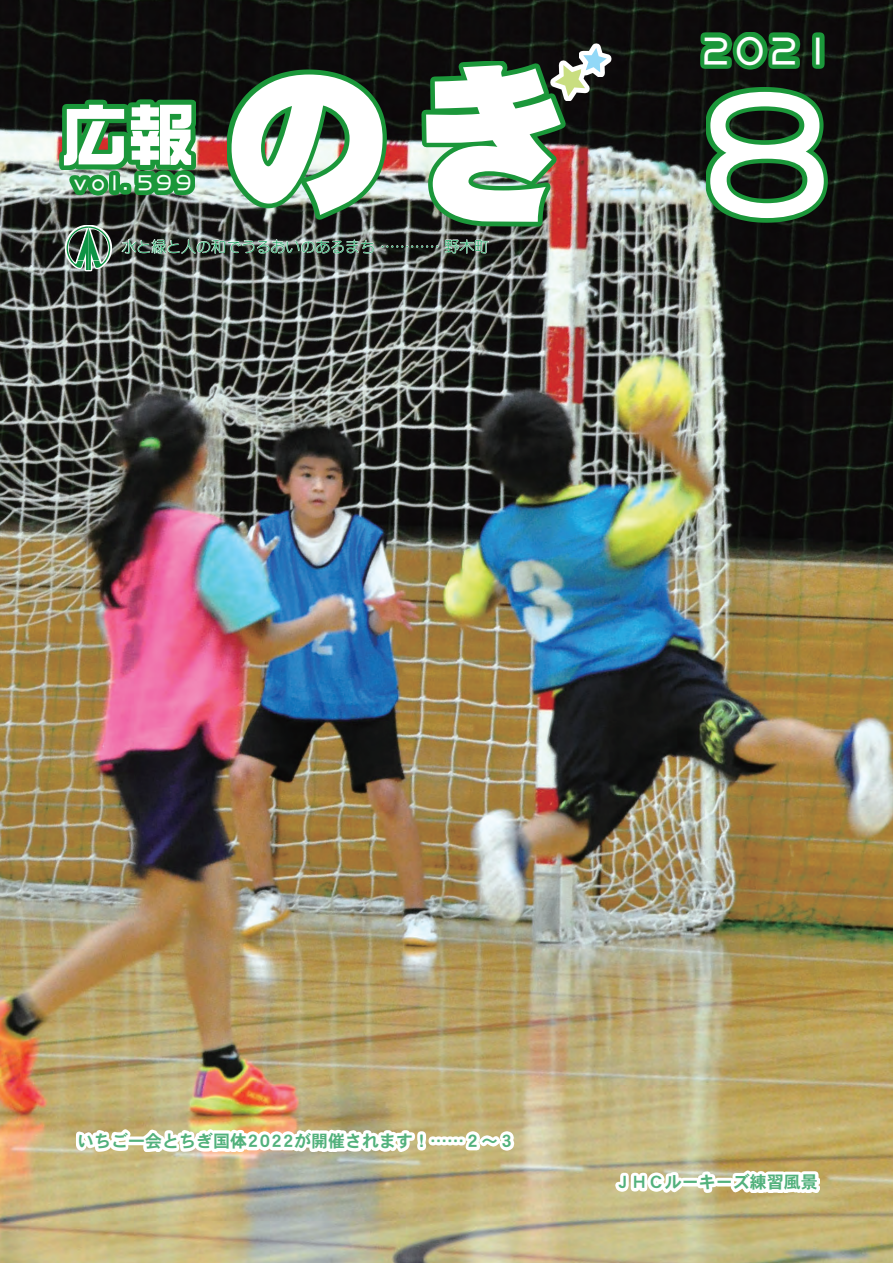
<style>
.page{position:relative;width:893px;height:1263px;background:#fff}
.page>*{position:absolute;margin:0;border:0;box-sizing:border-box;transform-origin:0 0}
.t1{font:159.45px "DFPOP Mix Std W5";color:#fff}
.t2{font:66.9px "DF So Gei Std W9";color:#fff}
.t3{font:36.15px "DFPOP Mix Std W5";color:#fff}
.t4{font:20.25px "DFPOP Mix Std W5";letter-spacing:-.09em;color:#fff}
.t5{font:16.95px "DFHS Gothic Std W7";color:#52b17c}
.t6{font:14.85px "DF Maru Gothic Std W3";color:#1aa361}
</style>
<div class="page">
<img style="left:0;top:0;width:893px;height:1263px">
<svg style="left:76px;top:1129px;width:438px;height:23px"></svg>
<svg style="left:112px;top:226px;width:377px;height:44px"></svg>
<svg style="left:65px;top:225px;width:47px;height:46px"></svg>
<svg style="left:67px;top:226px;width:43px;height:44px"></svg>
<svg style="left:227px;top:61px;width:338px;height:165px"></svg>
<svg style="left:232px;top:65px;width:329px;height:157px"></svg>
<svg style="left:550px;top:60px;width:40px;height:41px"></svg>
<svg style="left:579px;top:43px;width:32px;height:34px"></svg>
<svg style="left:555px;top:48px;width:52px;height:48px"></svg>
<div style="left:59px;top:100px;width:137px;height:70px;background:#1b973a"></div>
<svg style="left:706px;top:87px;width:122px;height:136px;fill:#1b973a"></svg>
<svg style="left:70px;top:171px;width:125px;height:25px;fill:#1b973a"></svg>
<svg style="left:700px;top:32px;width:124px;height:38px;fill:#1b973a"></svg>
<svg style="left:615px;top:1170px;width:205px;height:23px"></svg>
<h2 class="t2" style="left:61px;top:98px;width:135px">広報</h2>
<p class="t4" style="left:70px;top:172px;width:125px">ｖｏｌ．５９９</p>
<p class="t6" style="left:122px;top:239px;width:369px">水と緑と人の和でうるおいのあるまち ………… 野木町</p>
<h3 class="t3" style="left:698px;top:31px;width:140px">２０２１</h3>
<h1 class="t1" style="left:687px;top:68px;width:161px">８</h1>
<p class="t5" style="left:77px;top:1131px;width:440px">いちご一会とちぎ国体２０２２が開催されます！……２～３</p>
<p class="t5" style="left:614px;top:1173px;width:206px">ＪＨＣルーキーズ練習風景</p>
</div>
